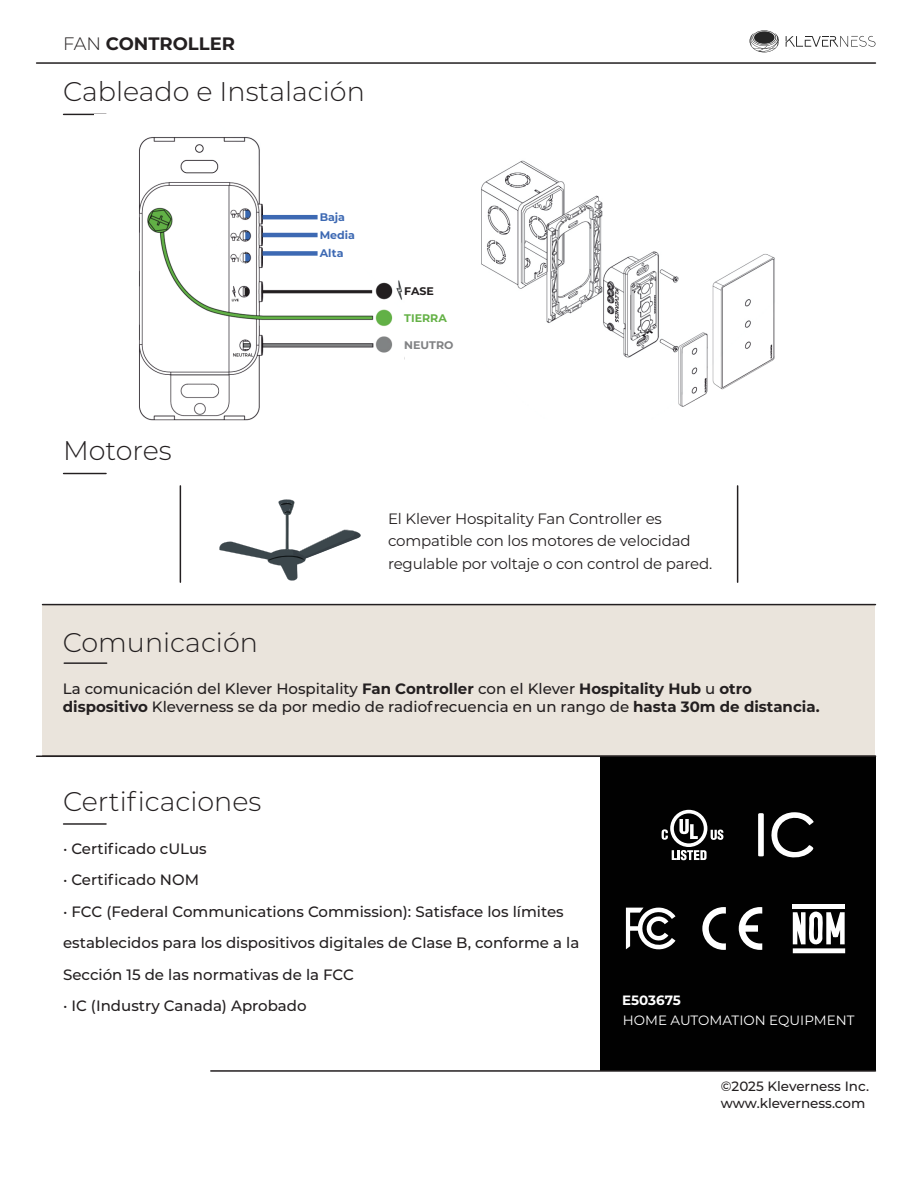
<style>
.page{position:relative;width:918px;height:1188px;background:#fff}
.page>*{position:absolute;margin:0;border:0;box-sizing:border-box;transform-origin:0 0}
.t1{font:300 27px "Montserrat";color:#231f20}
.t2{font:700 18px "Montserrat";color:#231f20}
.t3{font:500 15px/31.5px "Montserrat";color:#231f20}
.t4{font:15px/22.5px "Montserrat";letter-spacing:-.01em;color:#231f20}
.t5{font:500 13.5px/16.2px "Montserrat";color:#231f20}
.t6{font:13.5px "Montserrat";color:#fff}
.t7{font:700 13.5px "Montserrat";letter-spacing:-.005em;color:#fff}
.t8{font:700 11.1px/18.5px "Montserrat";color:#3d69b3}
.t9{font:700 11.1px "Montserrat";color:#64b146}
.t10{font:700 11.1px "Montserrat";color:#808183}
.t11{font:700 11.1px "Montserrat";color:#221e1f}
.s1{font-weight:300}
.s2{font-weight:700}
.s3{font-weight:400}
</style>
<div class="page">
<hr style="left:37px;top:62px;width:838px;height:2px;background:#231f20">
<svg style="left:750px;top:30px;width:29px;height:22px"></svg>
<div style="left:754px;top:31px;width:21px;height:13px;background:#262626;border-radius:50%"></div>
<svg style="left:786px;top:36px;width:89px;height:11px"></svg>
<hr style="left:64px;top:114px;width:42px;height:1px;background:#231f20">
<hr style="left:64px;top:473px;width:42px;height:1px;background:#231f20">
<div style="left:43px;top:605px;width:832px;height:151px;background:#eae4dc"></div>
<hr style="left:43px;top:604px;width:832px;height:1px;background:#231f20">
<hr style="left:64px;top:662px;width:43px;height:2px;background:#231f20">
<div style="left:600px;top:756px;width:275px;height:315px;background:#010101"></div>
<hr style="left:37px;top:756px;width:838px;height:1px;background:#231f20">
<svg style="left:626px;top:908px;width:49px;height:42px"></svg>
<svg style="left:702px;top:907px;width:24px;height:43px"></svg>
<svg style="left:739px;top:907px;width:23px;height:43px"></svg>
<div style="left:793px;top:904px;width:52px;height:5px;background:#fff"></div>
<div style="left:793px;top:948px;width:52px;height:5px;background:#fff"></div>
<svg style="left:793px;top:911px;width:52px;height:34px"></svg>
<hr style="left:211px;top:1070px;width:664px;height:2px;background:#231f20">
<hr style="left:64px;top:823px;width:42px;height:2px;background:#231f20">
<svg style="left:662px;top:810px;width:62px;height:51px"></svg>
<svg style="left:758px;top:812px;width:56px;height:46px"></svg>
<svg style="left:219px;top:499px;width:142px;height:82px"></svg>
<hr style="left:180px;top:486px;width:1px;height:96px;background:#231f20">
<hr style="left:737px;top:486px;width:1px;height:96px;background:#231f20">
<img style="left:94px;top:114px;width:309px;height:307px">
<div style="left:263px;top:152px;width:141px;height:115px;background:#fff"></div>
<div style="left:186px;top:247px;width:41px;height:34px;background:#fff"></div>
<img style="left:481px;top:160px;width:294px;height:247px">
<hr style="left:263px;top:233px;width:55px;height:4px;background:#3d69b3">
<div style="left:263px;top:251px;width:55px;height:5px;background:#3d69b3"></div>
<hr style="left:263px;top:215px;width:55px;height:4px;background:#3d69b3">
<p class="t2" style="left:63px;top:30px;width:173px"><span class="s1">FAN</span> CONTROLLER</p>
<h1 class="t1" style="left:63px;top:73px;width:303px">Cableado e Instalación</h1>
<h1 class="t1" style="left:63px;top:432px;width:110px">Motores</h1>
<h1 class="t1" style="left:63px;top:624px;width:197px">Comunicación</h1>
<p class="t8" style="left:320px;top:207px;width:37px">Baja<br>Media<br>Alta</p>
<p class="t11" style="left:404px;top:283px;width:31px">FASE</p>
<p class="t9" style="left:404px;top:310px;width:44px">TIERRA</p>
<p class="t10" style="left:404px;top:337px;width:51px">NEUTRO</p>
<p class="t4" style="left:388px;top:507px;width:326px">El Klever Hospitality Fan Controller es compatible con los motores de velocidad regulable por voltaje o con control de pared.</p>
<p class="t3" style="left:63px;top:679px;width:758px;line-height:18px">La comunicación del Klever Hospitality <span class="s2">Fan Controller</span> con el Klever <span class="s2">Hospitality Hub</span> u <span class="s2">otro dispositivo</span> Kleverness se da por medio de radiofrecuencia en un rango de <span class="s2">hasta 30m de distancia.</span></p>
<h1 class="t1" style="left:63px;top:783px;width:200px">Certificaciones</h1>
<p class="t3" style="left:63px;top:832px;width:145px"><span class="s3">•</span> Certificado cULus</p>
<p class="t3" style="left:63px;top:863px;width:137px"><span class="s3">•</span> Certificado NOM</p>
<p class="t3" style="left:63px;top:895px;width:518px"><span class="s3">•</span> FCC (Federal Communications Commission): Satisface los límites establecidos para los dispositivos digitales de Clase B, conforme a la<br>Sección 15 de las normativas de la FCC</p>
<p class="t3" style="left:63px;top:989px;width:245px"><span class="s3">•</span> IC (Industry Canada) Aprobado</p>
<p class="t7" style="left:622px;top:991px;width:60px">E503675</p>
<p class="t6" style="left:623px;top:1011px;width:233px">HOME AUTOMATION EQUIPMENT</p>
<p class="t5" style="left:721px;top:1078px;width:150px">©2025 Kleverness Inc. www.kleverness.com</p>
</div>
